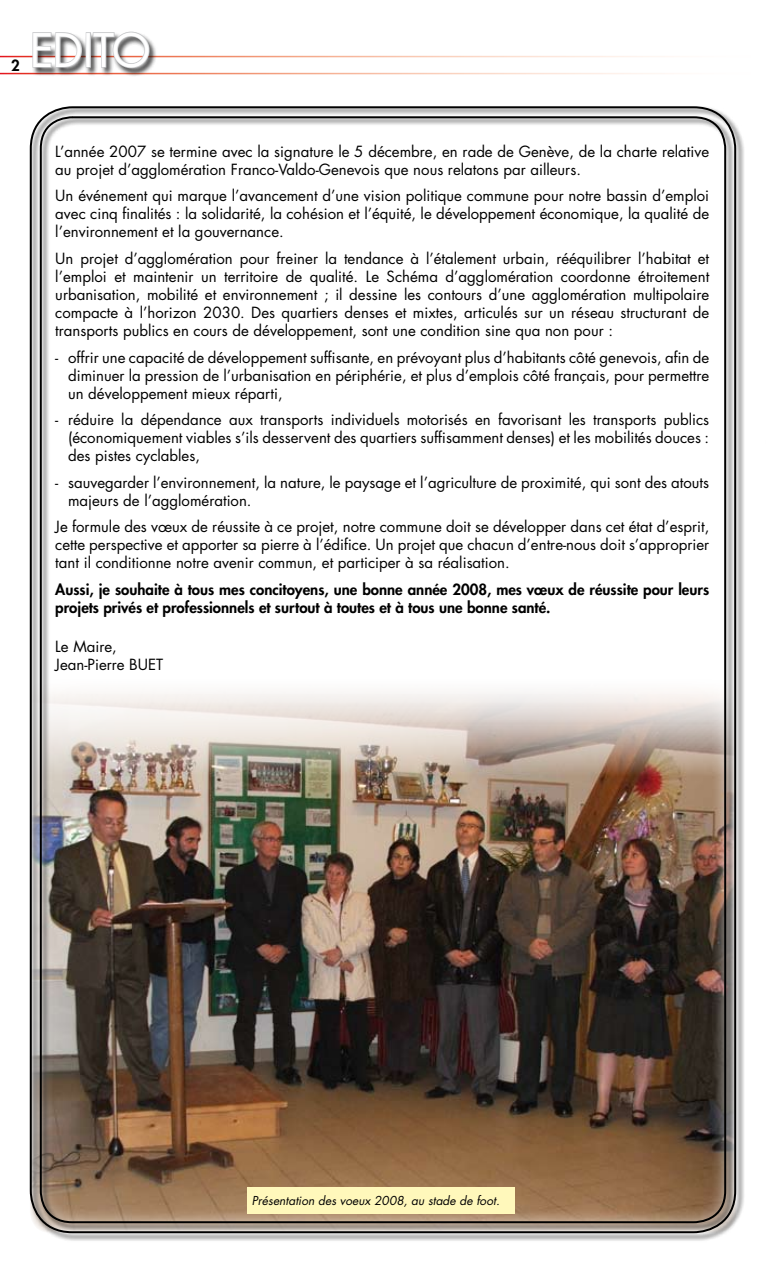
<style>
.page{position:relative;width:766px;height:1263px;background:#fff}
.page>*{position:absolute;margin:0;border:0;box-sizing:border-box;transform-origin:0 0}
.t1{font:45px "Futura Std";letter-spacing:-.02em;color:#fff}
.t2{font:15px/18px "Futura Std";color:#000;text-align:justify}
.t3{font:800 15px/18px "Futura Std";color:#000}
.t4{font:italic 12px "Futura Std";color:#000}
</style>
<div class="page">
<svg style="left:0;top:31px;width:668px;height:43px"></svg>
<div style="left:29px;top:106px;width:736px;height:1157px;background:#000;opacity:.75"></div>
<div style="left:247px;top:1187px;width:267px;height:27px;background:#fff8bb"></div>
<p class="t3" style="left:11px;top:57px;width:10px">2</p>
<h1 class="t1" style="left:30px;top:22px;width:122px">EDITO</h1>
<p class="t2" style="left:55px;top:143px;width:655px">L’année 2007 se termine avec la signature le 5 décembre, en rade de Genève, de la charte relative au projet d’agglomération Franco-Valdo-Genevois que nous relatons par ailleurs.</p>
<p class="t2" style="left:55px;top:187px;width:655px">Un événement qui marque l’avancement d’une vision politique commune pour notre bassin d’emploi avec cinq finalités : la solidarité, la cohésion et l’équité, le développement économique, la qualité de l’environnement et la gouvernance.</p>
<p class="t2" style="left:55px;top:250px;width:655px">Un projet d’agglomération pour freiner la tendance à l’étalement urbain, rééquilibrer l’habitat et l’emploi et maintenir un territoire de qualité. Le Schéma d’agglomération coordonne étroitement urbanisation, mobilité et environnement ; il dessine les contours d’une agglomération multipolaire compacte à l’horizon 2030. Des quartiers denses et mixtes, articulés sur un réseau structurant de transports publics en cours de développement, sont une condition sine qua non pour :</p>
<p class="t2" style="left:68px;top:348px;width:642px;text-indent:-13px">- offrir une capacité de développement suffisante, en prévoyant plus d’habitants côté genevois, afin de diminuer la pression de l’urbanisation en périphérie, et plus d’emplois côté français, pour permettre un développement mieux réparti,</p>
<p class="t2" style="left:68px;top:411px;width:642px;text-indent:-13px">- réduire la dépendance aux transports individuels motorisés en favorisant les transports publics (économiquement viables s’ils desservent des quartiers suffisamment denses) et les mobilités douces : des pistes cyclables,</p>
<p class="t2" style="left:68px;top:473px;width:642px;text-indent:-13px">- sauvegarder l’environnement, la nature, le paysage et l’agriculture de proximité, qui sont des atouts majeurs de l’agglomération.</p>
<p class="t2" style="left:55px;top:518px;width:655px">Je formule des vœux de réussite à ce projet, notre commune doit se développer dans cet état d’esprit, cette perspective et apporter sa pierre à l’édifice. Un projet que chacun d’entre-nous doit s’approprier tant il conditionne notre avenir commun, et participer à sa réalisation.</p>
<p class="t3" style="left:55px;top:580px;width:655px">Aussi, je souhaite à tous mes concitoyens, une bonne année 2008, mes vœux de réussite pour leurs projets privés et professionnels et surtout à toutes et à tous une bonne santé.</p>
<p class="t2" style="left:55px;top:637px;width:109px">Le Maire,<br>Jean-Pierre BUET</p>
<p class="t4" style="left:252px;top:1193px;width:249px">Présentation des voeux 2008, au stade de foot.</p>
</div>
